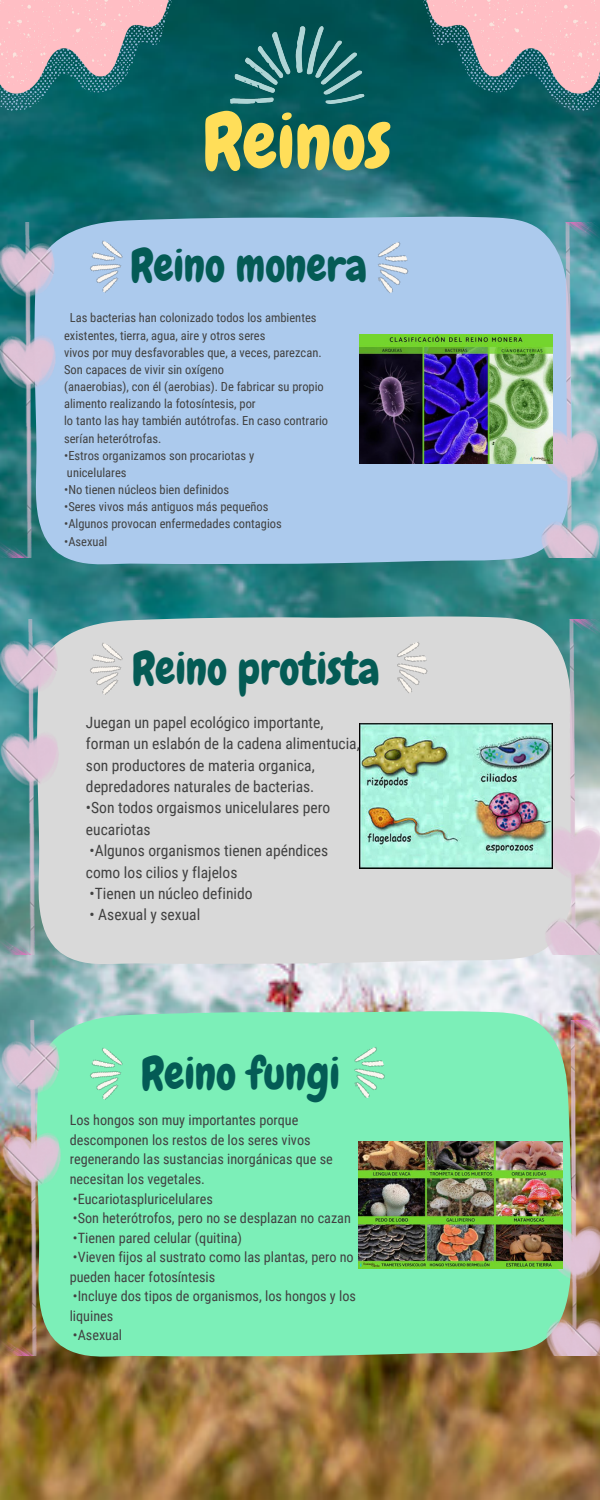
<style>
.page{position:relative;width:600px;height:1500px;background:#fff}
.page>*{position:absolute;margin:0;border:0;box-sizing:border-box;transform-origin:0 0}
.t1{font:77.3px "Chewy";color:#ffde59}
.t2{font:45px "Chewy";color:#045b55}
.t3{font:15.6px/21.4px "Roboto Condensed";color:#414141}
.t4{font:14.2px/19.6px "Roboto Condensed";color:#414141}
.t5{font:12.5px/17.2px "Roboto Condensed";color:#414141}
</style>
<div class="page">
<img style="left:0;top:0;width:600px;height:1500px">
<img style="left:231px;top:26px;width:133px;height:78px">
<img style="left:0;top:0;width:183px;height:110px">
<img style="left:412px;top:0;width:188px;height:110px">
<svg style="left:27px;top:215px;width:546px;height:350px;background:#6da4b8"></svg>
<svg style="left:30px;top:615px;width:545px;height:350px;background:#b0c5c7"></svg>
<img style="left:30px;top:1010px;width:542px;height:347px">
<img style="left:0;top:223px;width:600px;height:334px">
<img style="left:360px;top:335px;width:193px;height:128px">
<img style="left:0;top:620px;width:600px;height:334px">
<img style="left:360px;top:723px;width:193px;height:146px">
<img style="left:0;top:1021px;width:600px;height:334px">
<img style="left:358px;top:1141px;width:204px;height:128px">
<h1 class="t1" style="left:203px;top:93px;width:190px">Reinos</h1>
<h2 class="t2" style="left:130px;top:236px;width:238px">Reino monera</h2>
<p class="t5" style="left:64px;top:310px;width:266px;text-indent:6px">Las bacterias han colonizado todos los ambientes existentes, tierra, agua, aire y otros seres<br>vivos por muy desfavorables que, a veces, parezcan.<br>Son capaces de vivir sin oxígeno<br>(anaerobias), con él (aerobias). De fabricar su propio alimento realizando la fotosíntesis, por<br>lo tanto las hay también autótrofas. En caso contrario serían heterótrofas.</p>
<p class="t5" style="left:64px;top:447px;width:192px">•Estros organizamos son procariotas y unicelulares</p>
<p class="t5" style="left:64px;top:481px;width:167px">•No tienen núcleos bien definidos</p>
<p class="t5" style="left:64px;top:498px;width:206px">•Seres vivos más antiguos más pequeños</p>
<p class="t5" style="left:64px;top:516px;width:219px">•Algunos provocan enfermedades contagios</p>
<p class="t5" style="left:64px;top:533px;width:45px">•Asexual</p>
<h2 class="t2" style="left:132px;top:640px;width:249px">Reino protista</h2>
<p class="t3" style="left:86px;top:712px;width:275px">Juegan un papel ecológico importante, forman un eslabón de la cadena alimentucia, son productores de materia organica, depredadores naturales de bacterias.</p>
<p class="t3" style="left:86px;top:797px;width:246px">•Son todos orgaismos unicelulares pero eucariotas</p>
<p class="t3" style="left:86px;top:840px;width:244px">•Algunos organismos tienen apéndices como los cilios y flajelos</p>
<p class="t3" style="left:90px;top:883px;width:165px">•Tienen un núcleo definido</p>
<p class="t3" style="left:90px;top:904px;width:112px">• Asexual y sexual</p>
<h2 class="t2" style="left:141px;top:1045px;width:200px">Reino fungi</h2>
<p class="t4" style="left:70px;top:1111px;width:265px">Los hongos son muy importantes porque descomponen los restos de los seres vivos regenerando las sustancias inorgánicas que se necesitan los vegetales.</p>
<p class="t4" style="left:73px;top:1189px;width:141px">•Eucariotaspluricelulares</p>
<p class="t4" style="left:73px;top:1208px;width:280px">•Son heterótrofos, pero no se desplazan no cazan</p>
<p class="t4" style="left:73px;top:1228px;width:171px">•Tienen pared celular (quitina)</p>
<p class="t4" style="left:70px;top:1248px;width:286px">•Vieven fijos al sustrato como las plantas, pero no pueden hacer fotosíntesis</p>
<p class="t4" style="left:70px;top:1287px;width:288px">•Incluye dos tipos de organismos, los hongos y los liquines</p>
<p class="t4" style="left:73px;top:1326px;width:51px">•Asexual</p>
</div>
